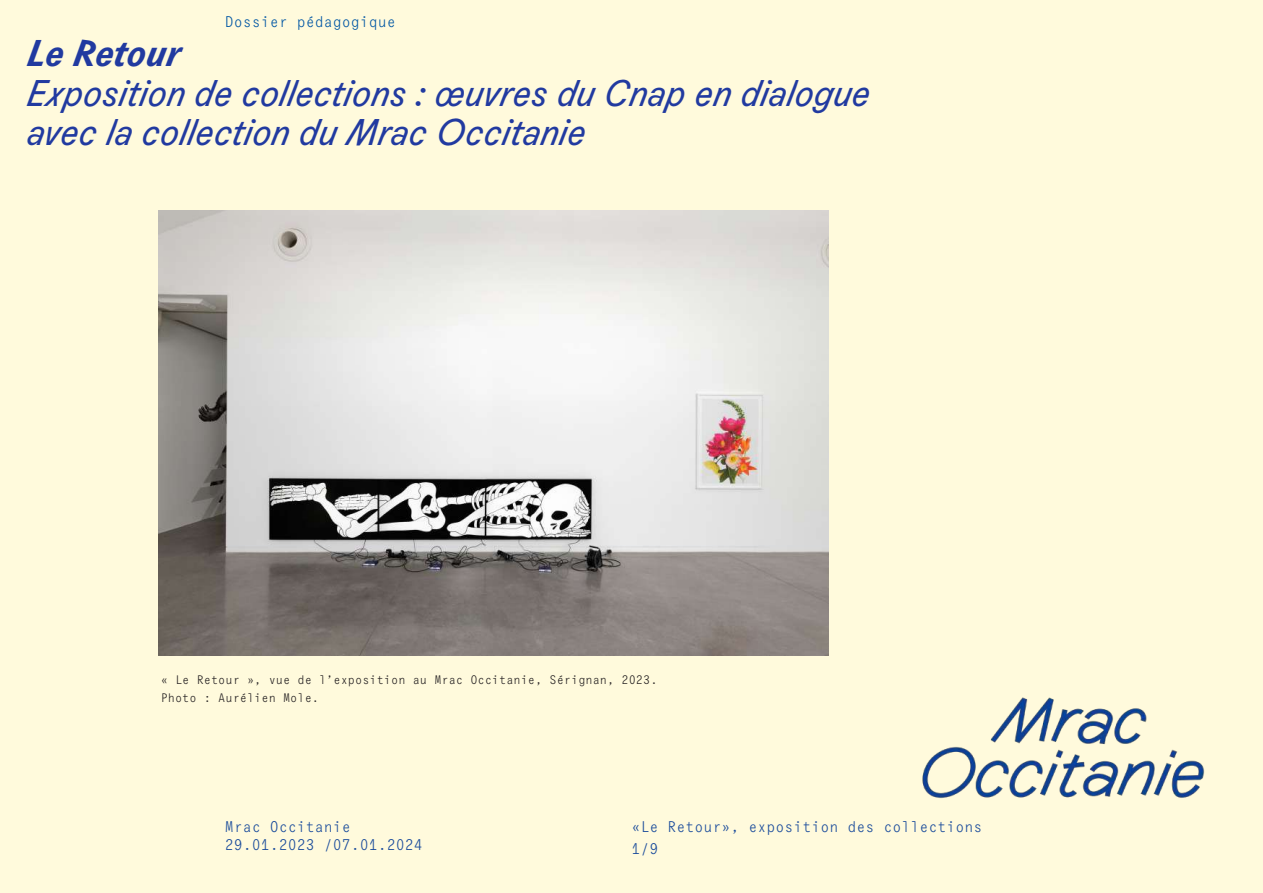
<style>
.page{position:relative;width:1263px;height:893px;background:#fffadc}
.page>*{position:absolute;margin:0;border:0;box-sizing:border-box;transform-origin:0 0}
.t1{font:italic 36px/39px "Agipo";color:#213aa0}
.t2{font:italic 700 36px "Agipo";letter-spacing:-.01em;color:#213aa0}
.t3{font:15px/21.6px "Agipo Mono";color:#194b9b}
.t4{font:15px "Agipo Mono";color:#0057a4}
.t5{font:12px/18px "Agipo Mono";color:#231f20}
</style>
<div class="page">
<img style="left:922px;top:697px;width:283px;height:101px">
<img style="left:159px;top:210px;width:669px;height:446px">
<p class="t4" style="left:225px;top:10px;width:173px">Dossier pédagogique</p>
<p class="t2" style="left:27px;top:25px;width:155px">Le Retour</p>
<p class="t1" style="left:27px;top:70px;width:845px">Exposition de collections : œuvres du Cnap en dialogue avec la collection du Mrac Occitanie</p>
<p class="t5" style="left:161px;top:670px;width:498px">« Le Retour », vue de l’exposition au Mrac Occitanie, Sérignan, 2023.<br>Photo : Aurélien Mole.</p>
<p class="t3" style="left:225px;top:817px;width:200px;line-height:18px">Mrac Occitanie<br>29.01.2023 /07.01.2024</p>
<p class="t3" style="left:631px;top:815px;width:353px">«Le Retour», exposition des collections<br>1/9</p>
</div>
